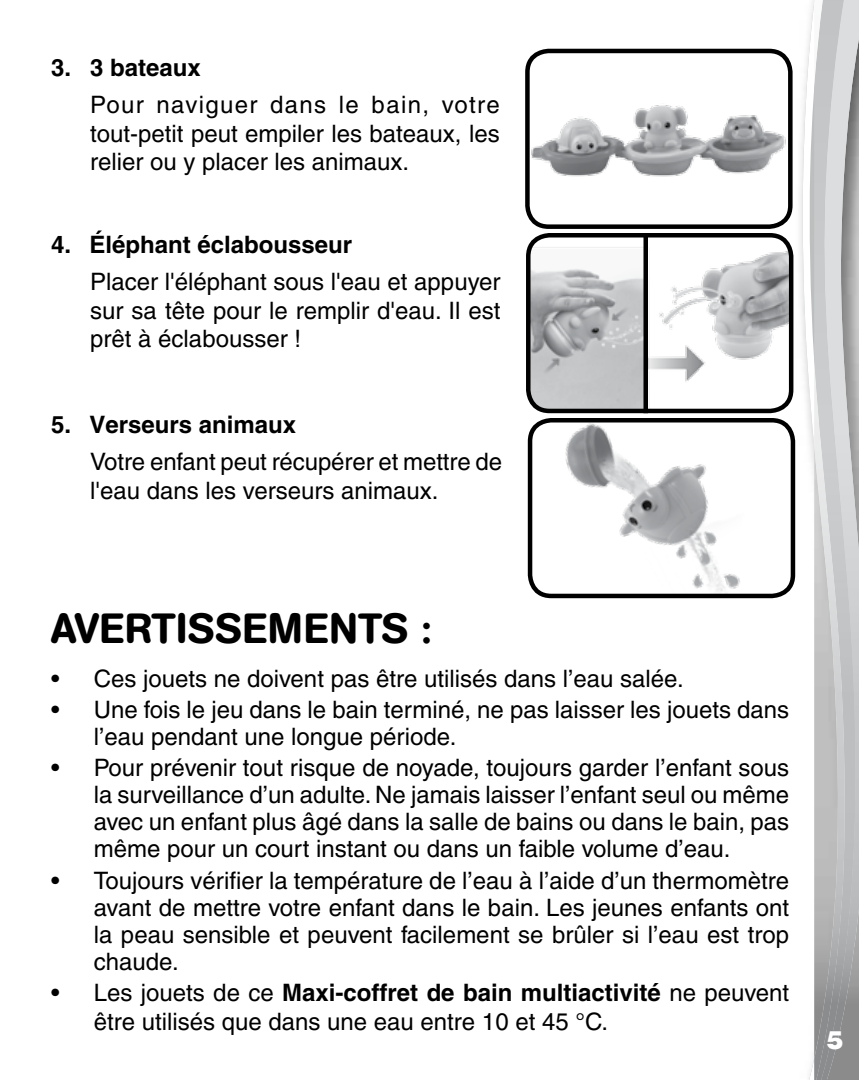
<style>
.page{position:relative;width:859px;height:1080px;background:#fff}
.page>*{position:absolute;margin:0;border:0;box-sizing:border-box;transform-origin:0 0}
.t1{font:500 42px "AG Book Rounded";letter-spacing:.02em;color:#000}
.t2{font:27px "Helvetica Black cyr Bold";color:#fff}
.t3{font:500 24px/27px "Helvetica";color:#000;text-align:justify}
.t4{font:700 24px "Helvetica";color:#000}
.s1{font-weight:700}
</style>
<div class="page">
<svg style="left:802px;top:0;width:12px;height:1080px"></svg>
<img style="left:857px;top:0;width:2px;height:1080px">
<img style="left:847px;top:0;width:10px;height:1080px">
<img style="left:814px;top:0;width:33px;height:1080px">
<img style="left:565px;top:423px;width:175px;height:169px">
<div style="left:528px;top:418px;width:267px;height:180px;border:4px solid #000;border-radius:21px"></div>
<img style="left:531px;top:99px;width:262px;height:88px">
<div style="left:525px;top:49px;width:267px;height:180px;border:4px solid #000;border-radius:21px"></div>
<img style="left:531px;top:236px;width:260px;height:172px">
<div style="left:526px;top:233px;width:267px;height:180px;border:4px solid #000;border-radius:21px"></div>
<div style="left:643px;top:233px;width:5px;height:180px;background:#000"></div>
<p class="t4" style="left:51px;top:52px;width:151px">3. 3 bateaux</p>
<p class="t3" style="left:90px;top:90px;width:411px;line-height:28.8px">Pour naviguer dans le bain, votre tout-petit peut empiler les bateaux, les relier ou y placer les animaux.</p>
<p class="t4" style="left:51px;top:229px;width:303px">4. Éléphant éclabousseur</p>
<p class="t3" style="left:90px;top:267px;width:412px;line-height:28.8px">Placer l'éléphant sous l'eau et appuyer sur sa tête pour le remplir d'eau. Il est prêt à éclabousser !</p>
<p class="t4" style="left:51px;top:410px;width:247px">5. Verseurs animaux</p>
<p class="t3" style="left:90px;top:447px;width:413px;line-height:28.8px">Votre enfant peut récupérer et mettre de l'eau dans les verseurs animaux.</p>
<h1 class="t1" style="left:51px;top:604px;width:382px">AVERTISSEMENTS :</h1>
<p class="t3" style="left:51px;top:665px;width:634px">• Ces jouets ne doivent pas être utilisés dans l’eau salée.</p>
<p class="t3" style="left:94px;top:696px;width:697px;text-indent:-42px">• Une fois le jeu dans le bain terminé, ne pas laisser les jouets dans l’eau pendant une longue période.</p>
<p class="t3" style="left:94px;top:754px;width:697px;text-indent:-43px">• Pour prévenir tout risque de noyade, toujours garder l’enfant sous la surveillance d’un adulte. Ne jamais laisser l’enfant seul ou même avec un enfant plus âgé dans la salle de bains ou dans le bain, pas même pour un court instant ou dans un faible volume d’eau.</p>
<p class="t3" style="left:94px;top:867px;width:697px;text-indent:-43px">• Toujours vérifier la température de l’eau à l’aide d’un thermomètre avant de mettre votre enfant dans le bain. Les jeunes enfants ont la peau sensible et peuvent facilement se brûler si l’eau est trop chaude.</p>
<p class="t3" style="left:94px;top:978px;width:697px;line-height:28.8px;text-indent:-43px">• Les jouets de ce <span class="s1">Maxi-coffret de bain multiactivité</span> ne peuvent être utilisés que dans une eau entre 10 et 45 °C.</p>
<p class="t2" style="left:826px;top:1027px;width:19px">5</p>
</div>
